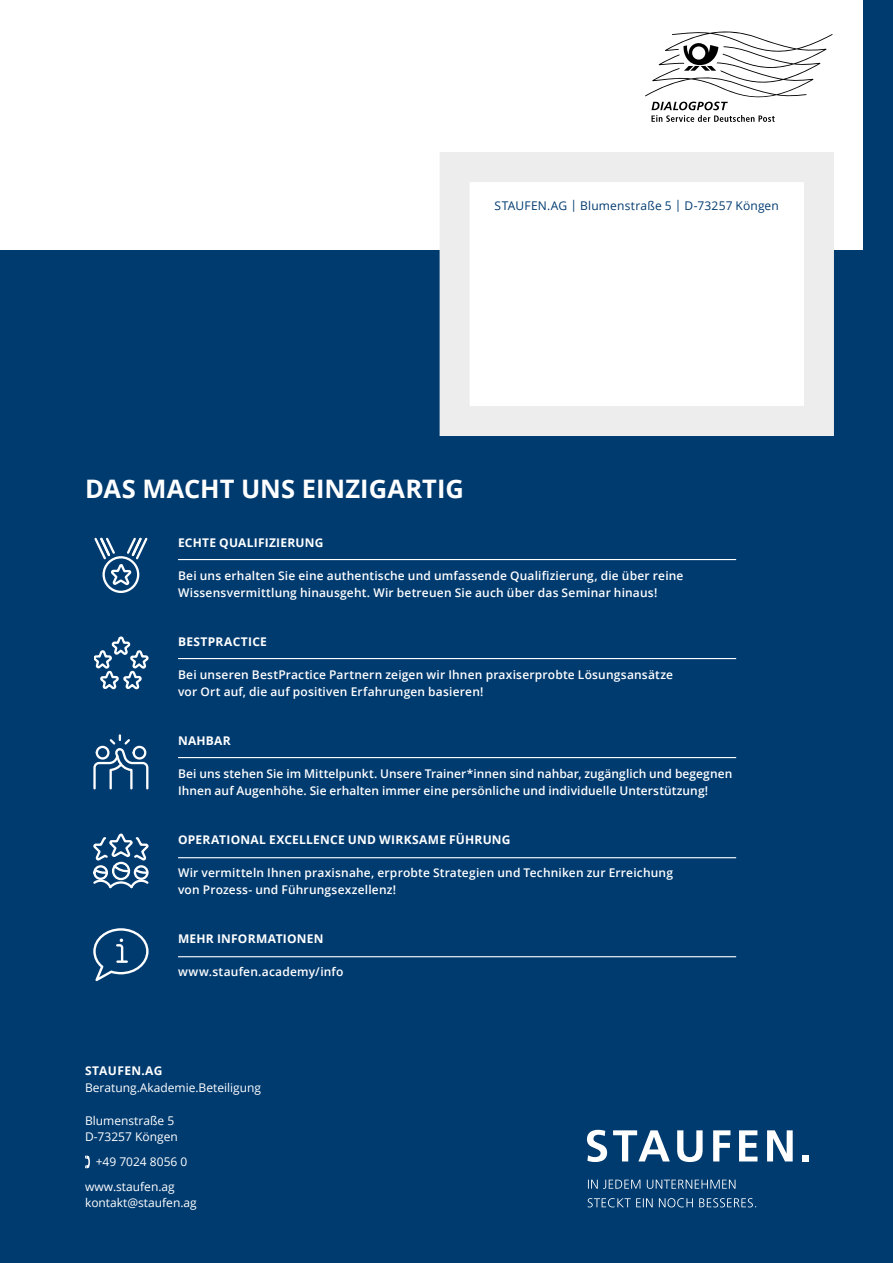
<style>
.page{position:relative;width:893px;height:1263px;background:#fff}
.page>*{position:absolute;margin:0;border:0;box-sizing:border-box;transform-origin:0 0}
.t1{font:700 25.5px "Open Sans";color:#fff}
.t2{font:600 12px/16.5px "Open Sans";letter-spacing:.015em;color:#fff}
.t3{font:700 12px "Open Sans";letter-spacing:.02em;color:#fff}
.t4{font:12px/16.5px "Open Sans";color:#fff}
.t5{font:12px "Open Sans";letter-spacing:.015em;color:#003b70}
</style>
<div class="page">
<div style="left:0;top:250px;width:893px;height:1013px;background:#003b70"></div>
<svg style="left:85px;top:1155px;width:5px;height:13px"></svg>
<svg style="left:587px;top:1130px;width:20px;height:32px"></svg>
<svg style="left:613px;top:1130px;width:57px;height:31px"></svg>
<svg style="left:677px;top:1130px;width:26px;height:32px"></svg>
<svg style="left:713px;top:1130px;width:17px;height:31px"></svg>
<svg style="left:739px;top:1130px;width:18px;height:31px"></svg>
<svg style="left:767px;top:1130px;width:26px;height:31px"></svg>
<svg style="left:803px;top:1155px;width:6px;height:6px"></svg>
<svg style="left:588px;top:1198px;width:168px;height:9px"></svg>
<svg style="left:588px;top:1180px;width:147px;height:9px"></svg>
<div style="left:863px;top:0;width:30px;height:927px;background:#003b70"></div>
<svg style="left:645px;top:31px;width:188px;height:91px"></svg>
<hr style="left:178px;top:658px;width:558px;height:1px;background:#fff">
<svg style="left:94px;top:636px;width:55px;height:54px"></svg>
<hr style="left:178px;top:559px;width:558px;height:1px;background:#fff">
<div style="left:102px;top:556px;width:37px;height:37px;border:2px solid #fff;border-radius:50%"></div>
<svg style="left:94px;top:538px;width:54px;height:48px"></svg>
<hr style="left:178px;top:757px;width:558px;height:1px;background:#fff">
<svg style="left:93px;top:735px;width:56px;height:54px"></svg>
<hr style="left:178px;top:857px;width:558px;height:1px;background:#fff">
<svg style="left:93px;top:833px;width:56px;height:55px"></svg>
<hr style="left:178px;top:956px;width:558px;height:1px;background:#fff">
<svg style="left:93px;top:928px;width:56px;height:53px"></svg>
<div style="left:440px;top:152px;width:394px;height:284px;background:#fff;border:30px solid #ededed"></div>
<p class="t5" style="left:495px;top:198px;width:286px">STAUFEN.AG | Blumenstraße 5 | D-73257 Köngen</p>
<h1 class="t1" style="left:85px;top:471px;width:380px">DAS MACHT UNS EINZIGARTIG</h1>
<p class="t3" style="left:178px;top:534px;width:147px">ECHTE QUALIFIZIERUNG</p>
<p class="t2" style="left:178px;top:567px;width:507px">Bei uns erhalten Sie eine authentische und umfassende Qualifizierung, die über reine<br>Wissensvermittlung hinausgeht. Wir betreuen Sie auch über das Seminar hinaus!</p>
<p class="t3" style="left:178px;top:633px;width:90px">BESTPRACTICE</p>
<p class="t2" style="left:178px;top:666px;width:497px">Bei unseren BestPractice Partnern zeigen wir Ihnen praxiserprobte Lösungsansätze vor Ort auf, die auf positiven Erfahrungen basieren!</p>
<p class="t3" style="left:178px;top:732px;width:54px">NAHBAR</p>
<p class="t2" style="left:178px;top:765px;width:556px">Bei uns stehen Sie im Mittelpunkt. Unsere Trainer*innen sind nahbar, zugänglich und begegnen<br>Ihnen auf Augenhöhe. Sie erhalten immer eine persönliche und individuelle Unterstützung!</p>
<p class="t3" style="left:178px;top:831px;width:334px">OPERATIONAL EXCELLENCE UND WIRKSAME FÜHRUNG</p>
<p class="t2" style="left:178px;top:864px;width:496px">Wir vermitteln Ihnen praxisnahe, erprobte Strategien und Techniken zur Erreichung von Prozess- und Führungsexzellenz!</p>
<p class="t3" style="left:178px;top:930px;width:147px">MEHR INFORMATIONEN</p>
<p class="t2" style="left:178px;top:963px;width:167px">www.staufen.academy/info</p>
<p class="t3" style="left:85px;top:1062px;width:79px">STAUFEN.AG</p>
<p class="t4" style="left:85px;top:1079px;width:178px">Beratung.Akademie.Beteiligung</p>
<p class="t4" style="left:85px;top:1112px;width:94px">Blumenstraße 5<br>D-73257 Köngen</p>
<p class="t4" style="left:85px;top:1149px;width:104px;line-height:24.8px;text-indent:11px">+49 7024 8056 0 www.staufen.ag</p>
<p class="t4" style="left:85px;top:1194px;width:113px">kontakt@staufen.ag</p>
</div>
